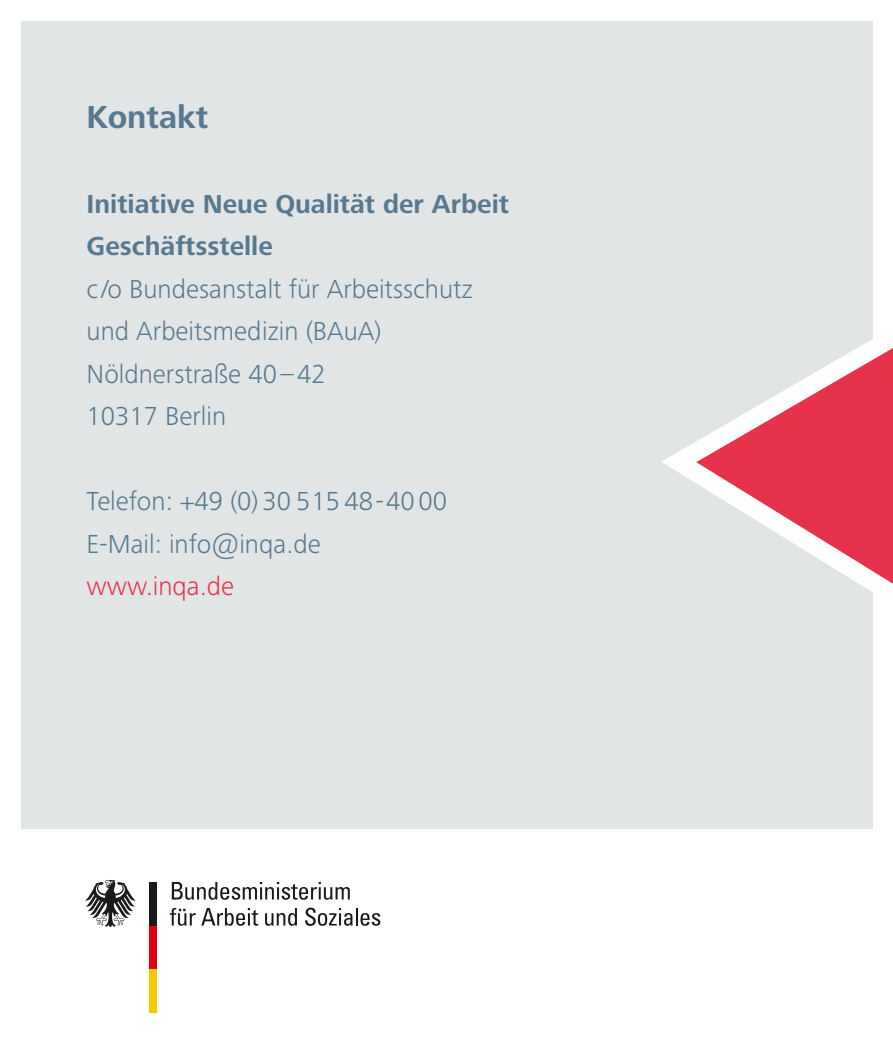
<style>
.page{position:relative;width:893px;height:1063px;background:#fff}
.page>*{position:absolute;margin:0;border:0;box-sizing:border-box;transform-origin:0 0}
.t1{font:700 33px "Frutiger Next Pro";color:#567991}
.t2{font:300 27px/42.6px "Frutiger Next Pro";color:#567991}
.t3{font:700 27px/42.6px "Frutiger Next Pro";color:#567991}
.t4{font:300 27px "Frutiger Next Pro";color:#e7324b}
</style>
<div class="page">
<div style="left:21px;top:21px;width:851px;height:1021px;background:#e2e5e5"></div>
<svg style="left:662px;top:298px;width:231px;height:337px"></svg>
<div style="left:9px;top:829px;width:884px;height:213px;background:#fff"></div>
<div style="left:149px;top:969px;width:7px;height:43px;background:#f6c900"></div>
<div style="left:149px;top:926px;width:7px;height:43px;background:#e3000f"></div>
<div style="left:149px;top:882px;width:7px;height:44px;background:#1a1a18"></div>
<svg style="left:85px;top:880px;width:51px;height:47px"></svg>
<svg style="left:172px;top:882px;width:178px;height:18px"></svg>
<svg style="left:170px;top:908px;width:88px;height:18px"></svg>
<svg style="left:265px;top:908px;width:32px;height:18px"></svg>
<svg style="left:305px;top:908px;width:75px;height:18px"></svg>
<p class="t1" style="left:87px;top:98px;width:123px">Kontakt</p>
<p class="t3" style="left:87px;top:182px;width:424px">Initiative Neue Qualität der Arbeit<br>Geschäftsstelle</p>
<p class="t2" style="left:87px;top:267px;width:388px">c/o Bundesanstalt für Arbeitsschutz und Arbeitsmedizin (BAuA)<br>Nöldnerstraße 40–42<br>10317 Berlin</p>
<p class="t2" style="left:87px;top:480px;width:362px">Telefon: +49 (0) 30 515 48-40 00<br>E-Mail: info@inqa.de</p>
<p class="t4" style="left:87px;top:571px;width:149px">www.inqa.de</p>
</div>
